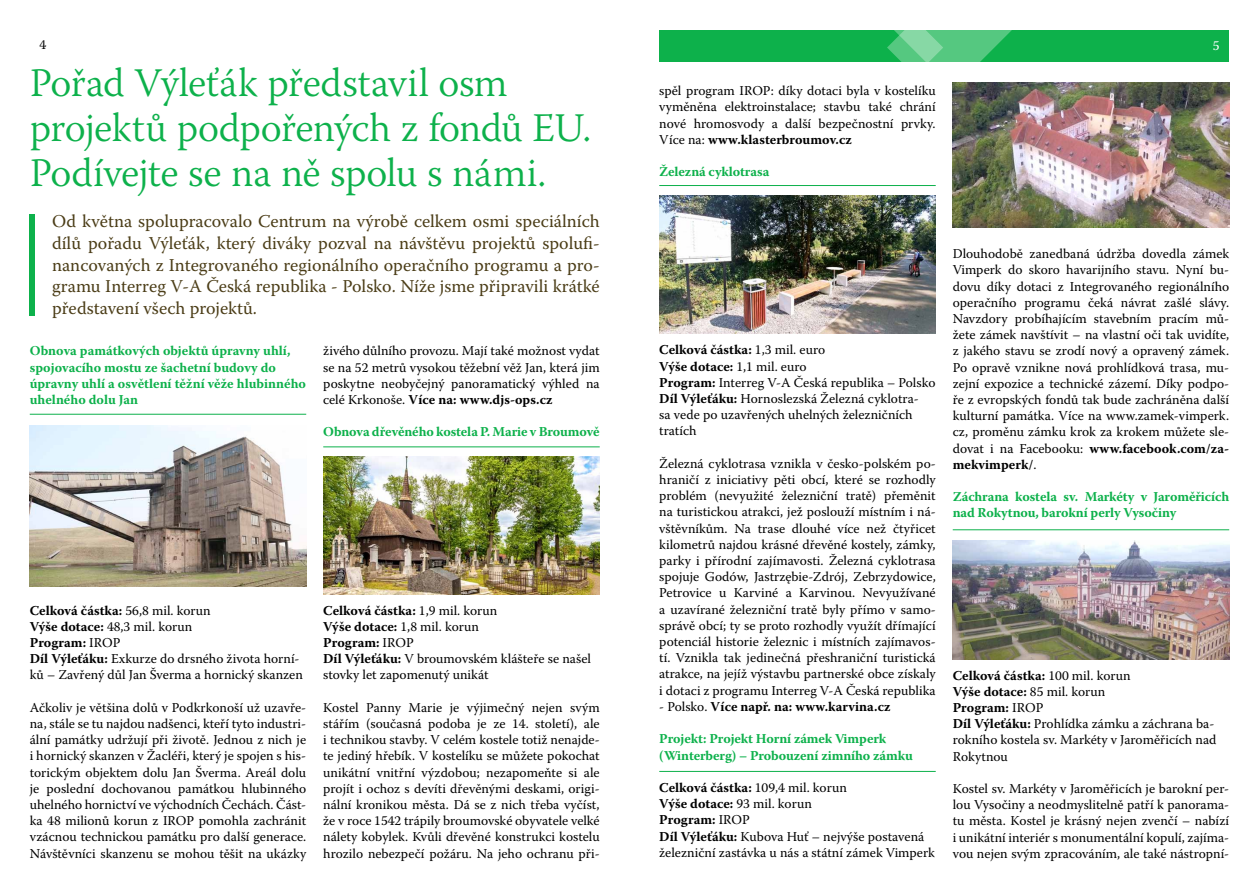
<style>
.page{position:relative;width:1259px;height:893px;background:#fff}
.page>*{position:absolute;margin:0;border:0;box-sizing:border-box;transform-origin:0 0}
.t1{font:300 40.5px/45px "Warnock Pro";letter-spacing:-.015em;color:#0db14b}
.t2{font:18px/21.6px "Warnock Pro";color:#4b3d17;text-align:justify}
.t3{font:13.5px/16.2px "Warnock Pro";color:#000;text-align:justify}
.t4{font:700 13.5px/16.2px "Warnock Pro";color:#0db14b}
.t5{font:700 13.5px "Warnock Pro";color:#000}
.t6{font:13.5px "Warnock Pro";color:#fff}
.s1{font-weight:700}
.s2{font-weight:400}
</style>
<div class="page">
<div style="left:659px;top:30px;width:570px;height:31px;background:#0db14b"></div>
<div style="left:30px;top:214px;width:5px;height:102px;background:#0db14b"></div>
<svg style="left:870px;top:30px;width:165px;height:59px"></svg>
<img style="left:30px;top:426px;width:276px;height:161px">
<img style="left:659px;top:195px;width:276px;height:138px">
<img style="left:323px;top:457px;width:277px;height:138px">
<hr style="left:30px;top:414px;width:276px;height:1px;background:#0db14b">
<hr style="left:323px;top:446px;width:277px;height:1px;background:#0db14b">
<hr style="left:659px;top:185px;width:276px;height:1px;background:#0db14b">
<hr style="left:659px;top:771px;width:276px;height:1px;background:#0db14b">
<hr style="left:952px;top:529px;width:277px;height:1px;background:#0db14b">
<img style="left:953px;top:82px;width:276px;height:145px">
<img style="left:952px;top:541px;width:277px;height:119px">
<p class="t3" style="left:39px;top:37px;width:8px">4</p>
<h1 class="t1" style="left:30px;top:59px;width:563px">Pořad Výleťák představil osm projektů podpořených z fondů EU.<br>Podívejte se na ně spolu s námi.</h1>
<p class="t2" style="left:52px;top:210px;width:549px">Od května spolupracovalo Centrum na výrobě celkem osmi speciálních dílů pořadu Výleťák, který diváky pozval na návštěvu projektů spolufi&shy;nancovaných z Integrovaného regionálního operačního programu a pro&shy;gramu Interreg V-A Česká republika - Polsko. Níže jsme připravili krátké představení všech projektů.</p>
<p class="t4" style="left:30px;top:343px;width:278px">Obnova památkových objektů úpravny uhlí, spojovacího mostu ze šachetní budovy do úpravny uhlí a osvětlení těžní věže hlubinného uhelného dolu Jan</p>
<p class="t3" style="left:323px;top:343px;width:278px">živého důlního provozu. Mají také možnost vydat se na 52 metrů vysokou těžební věž Jan, která jim poskytne neobyčejný panoramatický výhled na celé Krkonoše. <span class="s1">Více na: www.djs-ops.cz</span></p>
<p class="t4" style="left:323px;top:424px;width:278px">Obnova dřevěného kostela P. Marie v Broumově</p>
<p class="t3" style="left:30px;top:602px;width:275px;text-align:left"><span class="s1">Celková částka:</span> 56,8 mil. korun<br><span class="s1">Výše dotace:</span> 48,3 mil. korun<br><span class="s1">Program:</span> IROP<br><span class="s1">Díl Výleťáku:</span> Exkurze do drsného života horní&shy;ků – Zavřený důl Jan Šverma a hornický skanzen</p>
<p class="t3" style="left:30px;top:699px;width:278px">Ačkoliv je většina dolů v Podkrkonoší už uzavře&shy;na, stále se tu najdou nadšenci, kteří tyto industri&shy;ální památky udržují při životě. Jednou z nich je i hornický skanzen v Žacléři, který je spojen s his&shy;torickým objektem dolu Jan Šverma. Areál dolu je poslední dochovanou památkou hlubinného uhelného hornictví ve východních Čechách. Část&shy;ka 48 milionů korun z IROP pomohla zachránit vzácnou technickou památku pro další generace.<br>Návštěvníci skanzenu se mohou těšit na ukázky</p>
<p class="t3" style="left:323px;top:602px;width:269px;text-align:left"><span class="s1">Celková částka:</span> 1,9 mil. korun<br><span class="s1">Výše dotace:</span> 1,8 mil. korun<br><span class="s1">Program:</span> IROP<br><span class="s1">Díl Výleťáku:</span> V broumovském klášteře se našel stovky let zapomenutý unikát</p>
<p class="t3" style="left:323px;top:699px;width:278px">Kostel Panny Marie je výjimečný nejen svým stářím (současná podoba je ze 14. století), ale i technikou stavby. V celém kostele totiž nenajde&shy;te jediný hřebík. V kostelíku se můžete pokochat unikátní vnitřní výzdobou; nezapomeňte si ale projít i ochoz s devíti dřevěnými deskami, origi&shy;nální kronikou města. Dá se z nich třeba vyčíst, že v roce 1542 trápily broumovské obyvatele velké nálety kobylek. Kvůli dřevěné konstrukci kostelu hrozilo nebezpečí požáru. Na jeho ochranu při-</p>
<p class="t3" style="left:659px;top:82px;width:278px">spěl program IROP: díky dotaci byla v kostelíku vyměněna elektroinstalace; stavbu také chrání nové hromosvody a další bezpečnostní prvky.<br>Více na: <span class="s1">www.klasterbroumov.cz</span></p>
<p class="t4" style="left:659px;top:163px;width:112px">Železná cyklotrasa</p>
<p class="t6" style="left:1212px;top:37px;width:8px">5</p>
<p class="t3" style="left:659px;top:342px;width:278px;text-align:left"><span class="s1">Celková částka:</span> 1,3 mil. euro<br><span class="s1">Výše dotace:</span> 1,1 mil. euro<br><span class="s1">Program:</span> Interreg V-A Česká republika – Polsko <span class="s1">Díl Výleťáku:</span> Hornoslezská Železná cyklotra-<br>sa vede po uzavřených uhelných železničních tratích</p>
<p class="t3" style="left:659px;top:455px;width:278px">Železná cyklotrasa vznikla v česko-polském po&shy;hraničí z iniciativy pěti obcí, které se rozhodly problém (nevyužité železniční tratě) přeměnit na turistickou atrakci, jež poslouží místním i ná&shy;vštěvníkům. Na trase dlouhé více než čtyřicet kilometrů najdou krásné dřevěné kostely, zámky, parky i přírodní zajímavosti. Železná cyklotrasa spojuje Godów, Jastrzębie-Zdrój, Zebrzydowice, Petrovice u Karviné a Karvinou. Nevyužívané a uzavírané železniční tratě byly přímo v samo&shy;správě obcí; ty se proto rozhodly využít dřímající potenciál historie železnic i místních zajímavos&shy;tí. Vznikla tak jedinečná přeshraniční turistická atrakce, na jejíž výstavbu partnerské obce získaly i dotaci z programu Interreg V-A Česká republika</p>
<p class="t5" style="left:659px;top:698px;width:233px"><span class="s2">- Polsko.</span> Více např. na: www.karvina.cz</p>
<p class="t4" style="left:659px;top:730px;width:255px">Projekt: Projekt Horní zámek Vimperk (Winterberg) – Probouzení zimního zámku</p>
<p class="t3" style="left:659px;top:779px;width:277px;text-align:left"><span class="s1">Celková částka:</span> 109,4 mil. korun<br><span class="s1">Výše dotace:</span> 93 mil. korun<br><span class="s1">Program:</span> IROP<br><span class="s1">Díl Výleťáku:</span> Kubova Huť – nejvýše postavená železniční zastávka u nás a státní zámek Vimperk</p>
<p class="t3" style="left:952px;top:245px;width:278px">Dlouhodobě zanedbaná údržba dovedla zámek Vimperk do skoro havarijního stavu. Nyní bu&shy;dovu díky dotaci z Integrovaného regionálního operačního programu čeká návrat zašlé slávy.<br>Navzdory probíhajícím stavebním pracím mů&shy;žete zámek navštívit – na vlastní oči tak uvidíte, z jakého stavu se zrodí nový a opravený zámek.<br>Po opravě vznikne nová prohlídková trasa, mu&shy;zejní expozice a technické zázemí. Díky podpo&shy;ře z evropských fondů tak bude zachráněna další kulturní památka. Více na www.zamek-vimperk. cz, proměnu zámku krok za krokem můžete sle&shy;dovat i na Facebooku: <span class="s1">www.facebook.com/za&shy;mekvimperk/</span>.</p>
<p class="t4" style="left:952px;top:488px;width:278px">Záchrana kostela sv. Markéty v Jaroměřicích nad Rokytnou, barokní perly Vysočiny</p>
<p class="t3" style="left:952px;top:667px;width:265px;text-align:left"><span class="s1">Celková částka:</span> 100 mil. korun<br><span class="s1">Výše dotace:</span> 85 mil. korun<br><span class="s1">Program:</span> IROP<br><span class="s1">Díl Výleťáku:</span> Prohlídka zámku a záchrana ba&shy;rokního kostela sv. Markéty v Jaroměřicích nad<br>Rokytnou</p>
<p class="t3" style="left:952px;top:780px;width:278px">Kostel sv. Markéty v Jaroměřicích je barokní per&shy;lou Vysočiny a neodmyslitelně patří k panorama&shy;tu města. Kostel je krásný nejen zvenčí – nabízí i unikátní interiér s monumentální kopulí, zajíma&shy;vou nejen svým zpracováním, ale také nástropní-</p>
</div>
